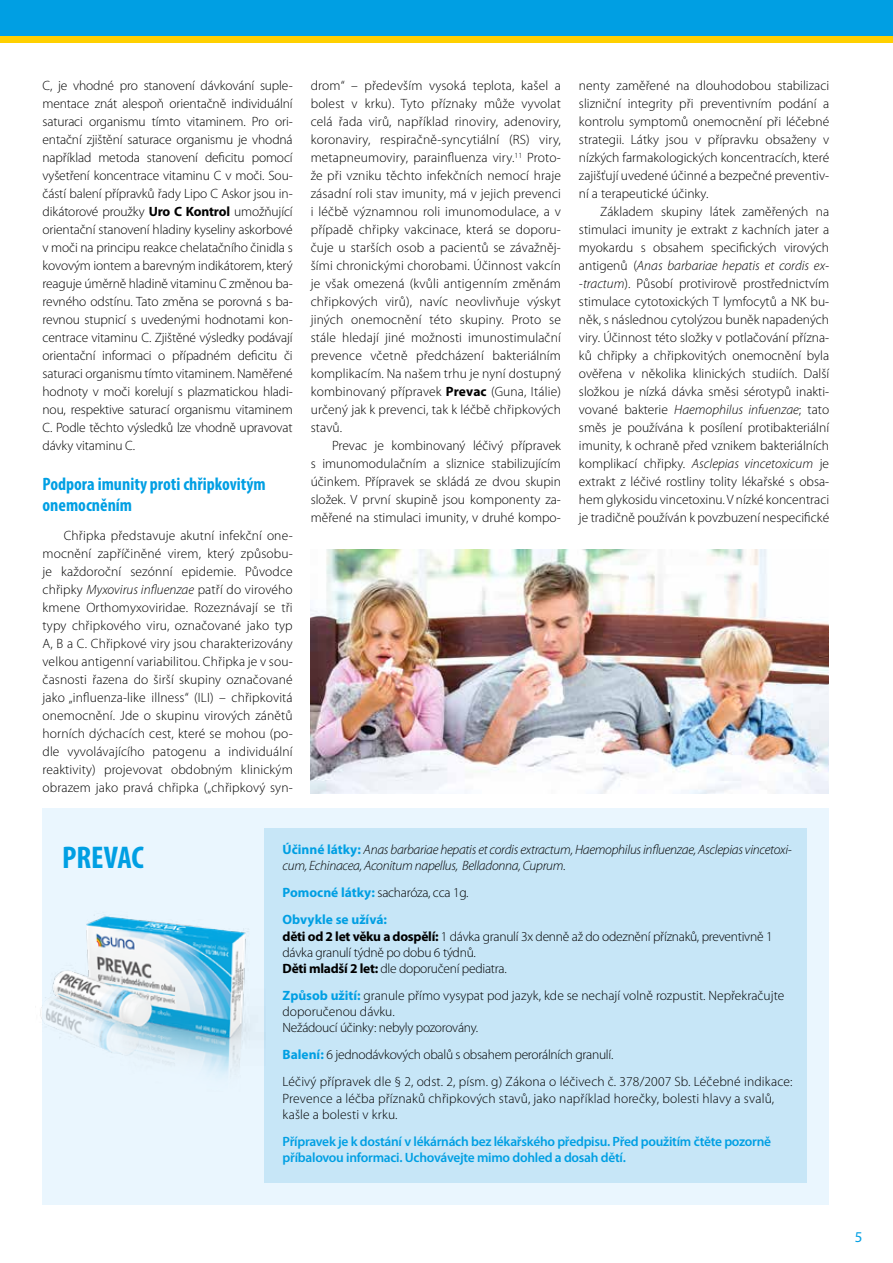
<style>
.page{position:relative;width:893px;height:1263px;background:#fff}
.page>*{position:absolute;margin:0;border:0;box-sizing:border-box;transform-origin:0 0}
.t1{font:700 condensed 31.5px "Myriad Pro";color:#009fe3}
.t2{font:700 condensed 18px/21.6px "Myriad Pro";color:#009fe3}
.t3{font:15px "Myriad Pro";color:#009fe3}
.t4{font:300 13.5px/18px "Myriad Pro";color:#000;text-align:justify}
.t5{font:300 13.5px/16.2px "Myriad Pro";letter-spacing:-.02em;color:#000}
.t6{font:italic 300 13.5px/16.2px "Myriad Pro";letter-spacing:-.02em;color:#000}
.t7{font:600 13.5px/16.2px "Myriad Pro";letter-spacing:-.02em;color:#009fe3}
.t8{font:700 13.5px/27px "Myriad Pro";color:#009fe3}
.s1{font-weight:700}
.s2{font-style:italic}
.s3{font-weight:700;font-style:normal;color:#009fe3}
.s4{font-weight:300;color:#000}
.s5{font-weight:700;color:#009fe3}
</style>
<div class="page">
<div style="left:42px;top:808px;width:786px;height:397px;background:#eaf6fe"></div>
<img style="left:311px;top:550px;width:517px;height:243px">
<img style="left:40px;top:904px;width:225px;height:222px">
<div style="left:265px;top:828px;width:542px;height:354px;background:#c7e6f7"></div>
<div style="left:0;top:0;width:893px;height:43px;background:#ffd000"></div>
<div style="left:0;top:0;width:893px;height:35px;background:#009fe3"></div>
<p class="t4" style="left:43px;top:77px;width:252px">C, je vhodné pro stanovení dávkování suple&shy;mentace znát alespoň orientačně individuální saturaci organismu tímto vitaminem. Pro ori&shy;entační zjištění saturace organismu je vhodná například metoda stanovení deficitu pomocí vyšetření koncentrace vitaminu C v moči. Sou&shy;částí balení přípravků řady Lipo C Askor jsou in&shy;dikátorové proužky <span class="s1">Uro C Kontrol</span> umožňující orientační stanovení hladiny kyseliny askorbové v moči na principu reakce chelatačního činidla s kovovým iontem a barevným indikátorem, který reaguje úměrně hladině vitaminu C změnou ba&shy;revného odstínu. Tato změna se porovná s ba&shy;revnou stupnicí s uvedenými hodnotami kon&shy;centrace vitaminu C. Zjištěné výsledky podávají orientační informaci o případném deficitu či saturaci organismu tímto vitaminem. Naměřené hodnoty v moči korelují s plazmatickou hladi&shy;nou, respektive saturací organismu vitaminem C. Podle těchto výsledků lze vhodně upravovat dávky vitaminu C.</p>
<h2 class="t2" style="left:43px;top:472px;width:225px">Podpora imunity proti chřipkovitým onemocněním</h2>
<p class="t4" style="left:43px;top:527px;width:252px;text-indent:21px">Chřipka představuje akutní infekční one&shy;mocnění zapříčiněné virem, který způsobu&shy;je každoroční sezónní epidemie. Původce chřipky <span class="s2">Myxovirus influenzae</span> patří do virového kmene Orthomyxoviridae. Rozeznávají se tři typy chřipkového viru, označované jako typ A, B a C. Chřipkové viry jsou charakterizovány velkou antigenní variabilitou. Chřipka je v sou&shy;časnosti řazena do širší skupiny označované jako „influenza-like illness“ (ILI) – chřipkovitá onemocnění. Jde o skupinu virových zánětů horních dýchacích cest, které se mohou (po&shy;dle vyvolávajícího patogenu a individuální reaktivity) projevovat obdobným klinickým obrazem jako pravá chřipka („chřipkový syn-</p>
<p class="t4" style="left:311px;top:77px;width:252px">drom“ – především vysoká teplota, kašel a bolest v krku). Tyto příznaky může vyvolat celá řada virů, například rinoviry, adenoviry, koronaviry, respiračně-syncytiální (RS) viry, metapneumoviry, parainfluenza viry.<sup>11</sup> Proto&shy;že při vzniku těchto infekčních nemocí hraje zásadní roli stav imunity, má v jejich prevenci i léčbě významnou roli imunomodulace, a v případě chřipky vakcinace, která se doporu&shy;čuje u starších osob a pacientů se závažněj&shy;šími chronickými chorobami. Účinnost vakcín je však omezená (kvůli antigenním změnám chřipkových virů), navíc neovlivňuje výskyt jiných onemocnění této skupiny. Proto se stále hledají jiné možnosti imunostimulační prevence včetně předcházení bakteriálním komplikacím. Na našem trhu je nyní dostupný kombinovaný přípravek <span class="s1">Prevac</span> (Guna, Itálie) určený jak k prevenci, tak k léčbě chřipkových stavů.</p>
<p class="t4" style="left:311px;top:437px;width:252px;text-indent:21px">Prevac je kombinovaný léčivý přípravek s imunomodulačním a sliznice stabilizujícím účinkem. Přípravek se skládá ze dvou skupin složek. V první skupině jsou komponenty za&shy;měřené na stimulaci imunity, v druhé kompo-</p>
<p class="t4" style="left:579px;top:77px;width:252px">nenty zaměřené na dlouhodobou stabilizaci slizniční integrity při preventivním podání a kontrolu symptomů onemocnění při léčebné strategii. Látky jsou v přípravku obsaženy v nízkých farmakologických koncentracích, které zajišťují uvedené účinné a bezpečné preventiv&shy;ní a terapeutické účinky.</p>
<p class="t4" style="left:579px;top:203px;width:252px;text-indent:21px">Základem skupiny látek zaměřených na stimulaci imunity je extrakt z kachních jater a myokardu s obsahem specifických virových antigenů (<span class="s2">Anas barbariae hepatis et cordis ex--tractum</span>). Působí protivirově prostřednictvím stimulace cytotoxických T lymfocytů a NK bu&shy;něk, s následnou cytolýzou buněk napadených viry. Účinnost této složky v potlačování přízna&shy;ků chřipky a chřipkovitých onemocnění byla ověřena v několika klinických studiích. Další složkou je nízká dávka směsi sérotypů inakti&shy;vované bakterie <span class="s2">Haemophilus infuenzae</span>; tato směs je používána k posílení protibakteriální imunity, k ochraně před vznikem bakteriálních komplikací chřipky. <span class="s2">Asclepias vincetoxicum</span> je extrakt z léčivé rostliny tolity lékařské s obsa&shy;hem glykosidu vincetoxinu. V nízké koncentraci je tradičně používán k povzbuzení nespecifické</p>
<h1 class="t1" style="left:62px;top:837px;width:83px">PREVAC</h1>
<p class="t6" style="left:283px;top:842px;width:511px"><span class="s3">Účinné látky:</span> Anas barbariae hepatis et cordis extractum, Haemophilus influenzae, Asclepias vincetoxi&shy;cum, Echinacea, Aconitum napellus, Belladonna, Cuprum.</p>
<p class="t8" style="left:283px;top:879px;width:188px">Pomocné látky: <span class="s4">sacharóza, cca 1g.<br></span>Obvykle se užívá:</p>
<p class="t5" style="left:283px;top:928px;width:492px"><span class="s1">děti od 2 let věku a dospělí:</span> 1 dávka granulí 3x denně až do odeznění příznaků, preventivně 1 dávka granulí týdně po dobu 6 týdnů.<br><span class="s1">Děti mladší 2 let:</span> dle doporučení pediatra.</p>
<p class="t4" style="left:283px;top:988px;width:503px;line-height:16.2px;text-align:left"><span class="s5">Způsob užití:</span> granule přímo vysypat pod jazyk, kde se nechají volně rozpustit. Nepřekračujte doporučenou dávku.<br>Nežádoucí účinky: nebyly pozorovány.</p>
<p class="t4" style="left:283px;top:1042px;width:511px;line-height:27px"><span class="s5">Balení:</span> 6 jednodávkových obalů s obsahem perorálních granulí.<br>Léčivý přípravek dle § 2, odst. 2, písm. g) Zákona o léčivech č. 378/2007 Sb. Léčebné indikace:</p>
<p class="t4" style="left:283px;top:1090px;width:493px;line-height:16.2px">Prevence a léčba příznaků chřipkových stavů, jako například horečky, bolesti hlavy a svalů, kašle a bolesti v krku.</p>
<p class="t7" style="left:283px;top:1133px;width:490px">Přípravek je k dostání v lékárnách bez lékařského předpisu. Před použitím čtěte pozorně příbalovou informaci. Uchovávejte mimo dohled a dosah dětí.</p>
<p class="t3" style="left:855px;top:1229px;width:9px">5</p>
</div>
